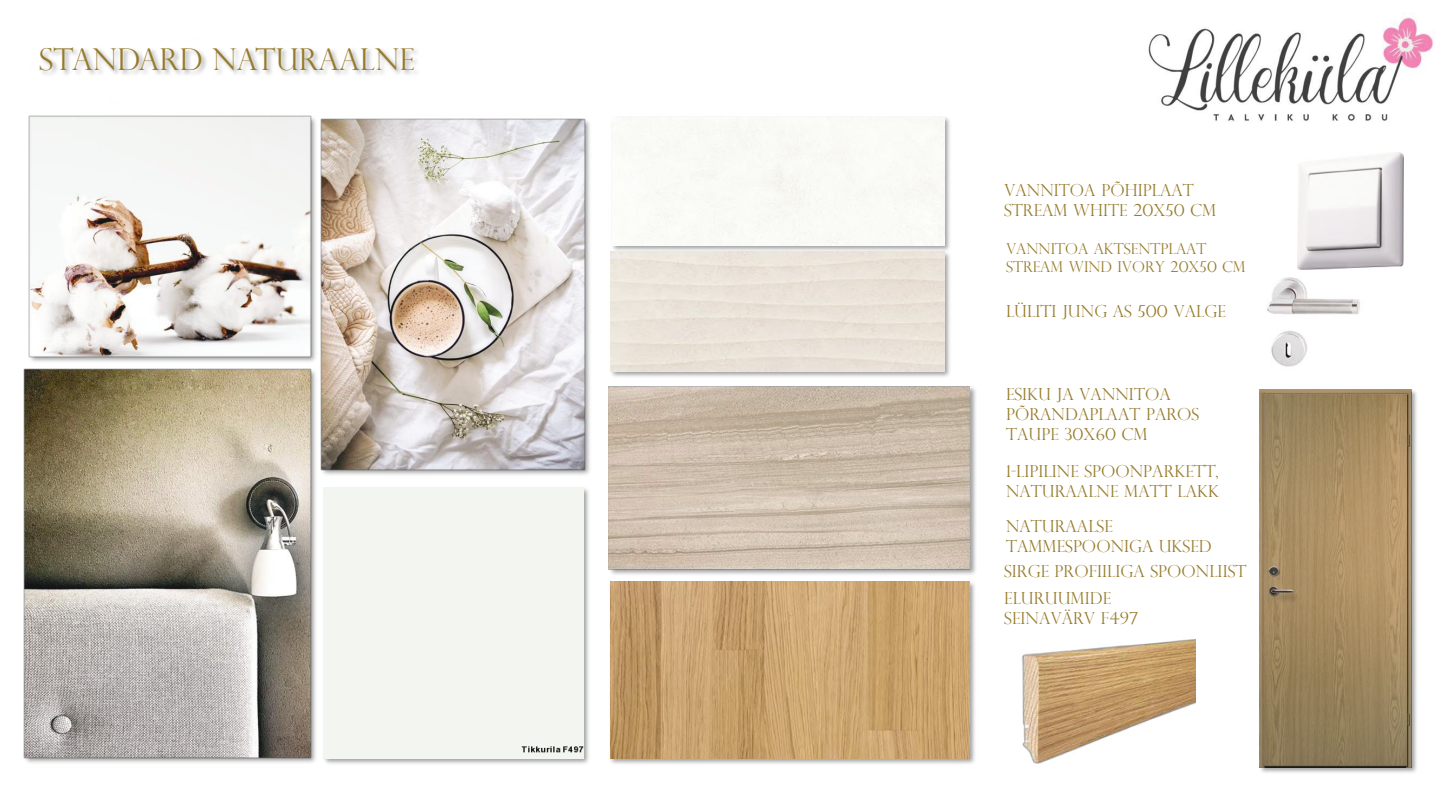
<style>
.page{position:relative;width:1440px;height:810px;background:#fff}
.page>*{position:absolute;margin:0;border:0;box-sizing:border-box;transform-origin:0 0}
.t1{font:300 30.15px "Perpetua Titling";color:#977b2b}
.t2{font:300 16.65px "Perpetua Titling";color:#977b2b}
.t3{font:300 16.5px/19.8px "Perpetua Titling";color:#977b2b}
.t4{font:300 15px/18px "Perpetua Titling";color:#977b2b}
</style>
<div class="page">
<img style="left:29px;top:115px;width:287px;height:247px">
<img style="left:28px;top:116px;width:284px;height:241px">
<img style="left:1148px;top:16px;width:286px;height:105px">
<img style="left:42px;top:49px;width:375px;height:26px">
<img style="left:1259px;top:389px;width:158px;height:384px">
<img style="left:1260px;top:390px;width:152px;height:378px">
<img style="left:1267px;top:277px;width:93px;height:90px">
<img style="left:608px;top:386px;width:368px;height:189px">
<img style="left:609px;top:386px;width:361px;height:185px">
<img style="left:612px;top:117px;width:338px;height:131px">
<div style="left:612px;top:117px;width:332px;height:129px;background:#f9faf6"></div>
<img style="left:610px;top:248px;width:340px;height:129px">
<div style="left:611px;top:251px;width:333px;height:120px;background:#eae3d9"></div>
<img style="left:610px;top:582px;width:365px;height:182px">
<img style="left:610px;top:581px;width:360px;height:178px">
<img style="left:323px;top:487px;width:266px;height:277px">
<div style="left:324px;top:487px;width:260px;height:272px;background:#f3f5f0"></div>
<img style="left:320px;top:119px;width:270px;height:356px">
<img style="left:321px;top:118px;width:264px;height:353px">
<img style="left:1022px;top:639px;width:174px;height:125px">
<img style="left:24px;top:366px;width:297px;height:397px">
<img style="left:23px;top:369px;width:289px;height:390px">
<img style="left:1298px;top:152px;width:106px;height:117px">
<h1 class="t1" style="left:39px;top:41px;width:377px">STANDARD NATURAALNE</h1>
<p class="t3" style="left:1004px;top:180px;width:214px">VANNITOA PÕHIPLAAT<br>STREAM WHITE 20X50 CM</p>
<p class="t4" style="left:1006px;top:239px;width:241px">VANNITOA AKTSENTPLAAT<br>STREAM WIND IVORY 20X50 CM</p>
<p class="t3" style="left:1006px;top:301px;width:221px">LÜLITI JUNG AS 500 VALGE</p>
<p class="t2" style="left:1006px;top:384px;width:166px">ESIKU JA VANNITOA</p>
<p class="t3" style="left:1006px;top:404px;width:195px">PÕRANDAPLAAT PAROS<br>TAUPE 30X60 CM</p>
<p class="t3" style="left:1006px;top:461px;width:215px">1-LIPILINE SPOONPARKETT,<br>NATURAALNE MATT LAKK</p>
<p class="t3" style="left:1006px;top:516px;width:207px">NATURAALSE<br>TAMMESPOONIGA UKSED</p>
<p class="t3" style="left:1004px;top:588px;width:109px">ELURUUMIDE</p>
<p class="t2" style="left:1004px;top:608px;width:136px">SEINAVÄRV F497</p>
<p class="t3" style="left:1004px;top:561px;width:244px">SIRGE PROFIILIGA SPOONLIIST</p>
</div>
